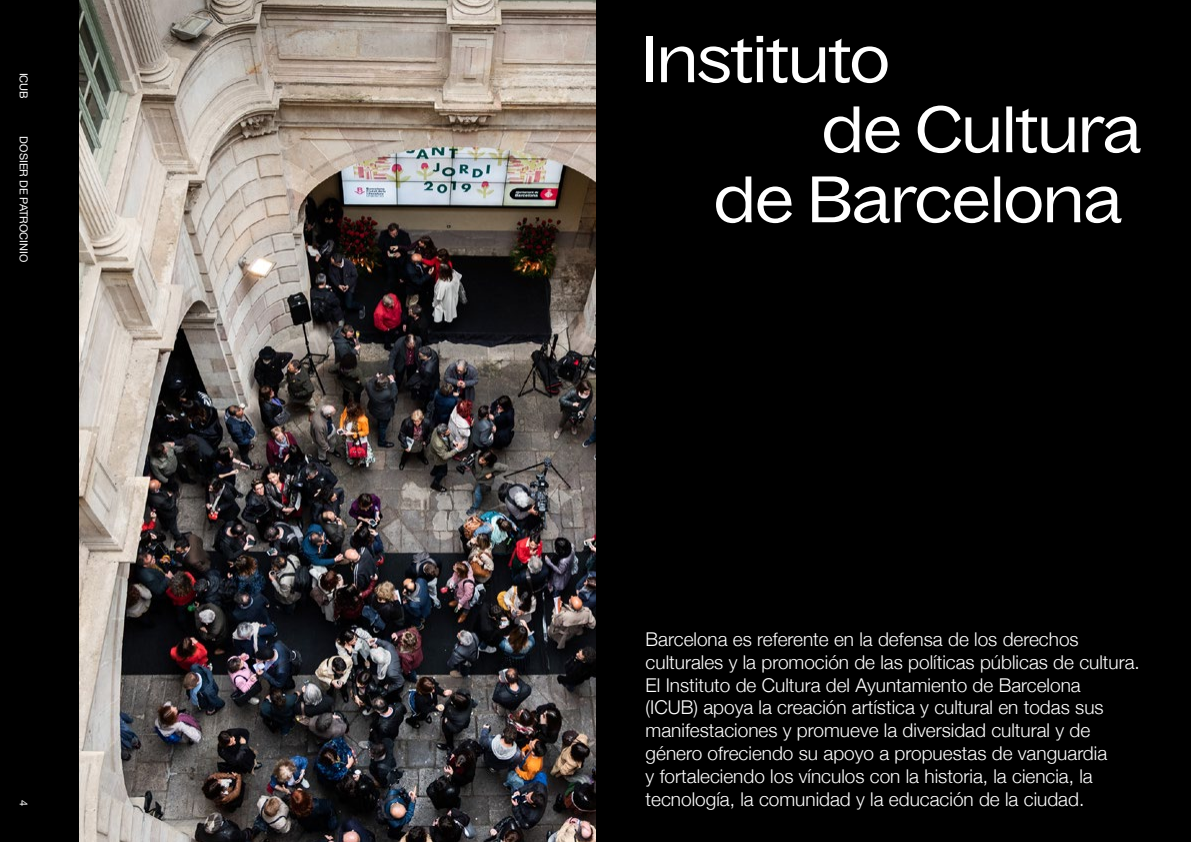
<style>
.page{position:relative;width:1191px;height:842px;background:#000}
.page>*{position:absolute;margin:0;border:0;box-sizing:border-box;transform-origin:0 0}
.t1{font:64px "Bagoss Extended";color:#fff}
.t2{font:300 19px/22.8px "Helvetica Neue";color:#fff}
.t3{font:11px "Helvetica Neue";color:#fff}
</style>
<div class="page">
<img style="left:79px;top:0;width:517px;height:842px">
<p class="t3" style="left:32px;top:72px;width:28px;rotate:90deg">ICUB</p>
<p class="t3" style="left:32px;top:136px;width:127px;rotate:90deg">DOSIER DE PATROCINIO</p>
<p class="t3" style="left:32px;top:800px;width:8px;rotate:90deg">4</p>
<h1 class="t1" style="left:642px;top:15px;width:248px">Instituto</h1>
<h1 class="t1" style="left:822px;top:85px;width:321px">de Cultura</h1>
<h1 class="t1" style="left:714px;top:155px;width:410px">de Barcelona</h1>
<p class="t2" style="left:645px;top:626px;width:496px">Barcelona es referente en la defensa de los derechos culturales y la promoción de las políticas públicas de cultura.<br>El Instituto de Cultura del Ayuntamiento de Barcelona<br>(ICUB) apoya la creación artística y cultural en todas sus manifestaciones y promueve la diversidad cultural y de género ofreciendo su apoyo a propuestas de vanguardia<br>y fortaleciendo los vínculos con la historia, la ciencia, la tecnología, la comunidad y la educación de la ciudad.</p>
</div>
